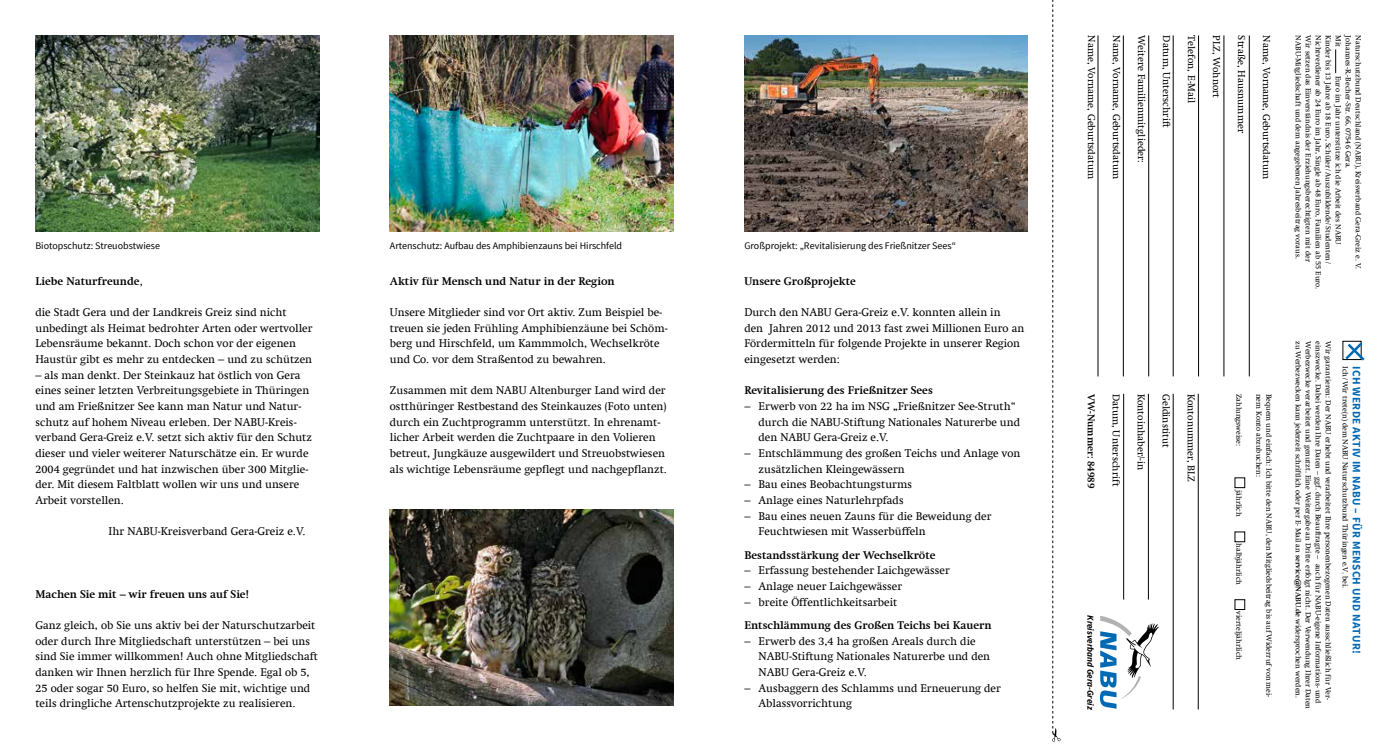
<style>
.page{position:relative;width:1386px;height:745px;background:#fff}
.page>*{position:absolute;margin:0;border:0;box-sizing:border-box;transform-origin:0 0}
.t1{font:11.25px/15.6px "Swift Com";color:#000}
.t2{font:700 11.25px "Swift Com";color:#000}
.t3{font:700 11.25px "Source Sans Pro";letter-spacing:.03em;color:#0069b4}
.t4{font:10px "Swift Com";color:#000}
.t5{font:10px "Source Sans Pro";color:#000}
.t6{font:700 10px "Swift Com";color:#000}
.t7{font:italic 700 9px "Source Sans Pro";color:#000}
.t8{font:7.5px/10px "Swift Com";color:#000}
.s1{color:#fff}
.s2{font-weight:700}
</style>
<div class="page">
<img style="left:35px;top:35px;width:284px;height:196px">
<img style="left:390px;top:35px;width:283px;height:196px">
<img style="left:390px;top:509px;width:283px;height:196px">
<img style="left:744px;top:35px;width:284px;height:196px">
<svg style="left:1099px;top:616px;width:60px;height:92px"></svg>
<hr style="left:1097px;top:35px;width:1px;height:341px;background:#000">
<hr style="left:1123px;top:393px;width:1px;height:206px;background:#000">
<hr style="left:1148px;top:393px;width:1px;height:206px;background:#000">
<hr style="left:1198px;top:393px;width:1px;height:316px;background:#000">
<hr style="left:1173px;top:393px;width:1px;height:316px;background:#000">
<hr style="left:1123px;top:35px;width:1px;height:341px;background:#000">
<hr style="left:1148px;top:35px;width:1px;height:341px;background:#000">
<hr style="left:1173px;top:35px;width:1px;height:341px;background:#000">
<hr style="left:1198px;top:35px;width:1px;height:341px;background:#000">
<hr style="left:1223px;top:35px;width:1px;height:341px;background:#000">
<hr style="left:1249px;top:35px;width:1px;height:341px;background:#000">
<svg style="left:1335px;top:49px;width:1px;height:24px"></svg>
<svg style="left:1342px;top:340px;width:23px;height:21px"></svg>
<svg style="left:1052px;top:0;width:8px;height:741px"></svg>
<p class="t5" style="left:35px;top:239px;width:126px">Biotopschutz: Streuobstwiese</p>
<p class="t5" style="left:390px;top:239px;width:234px">Artenschutz: Aufbau des Amphibienzauns bei Hirschfeld</p>
<p class="t5" style="left:744px;top:239px;width:213px">Großprojekt: „Revitalisierung des Frießnitzer Sees“</p>
<p class="t2" style="left:35px;top:274px;width:109px">Liebe Naturfreunde,</p>
<p class="t1" style="left:35px;top:304px;width:279px">die Stadt Gera und der Landkreis Greiz sind nicht unbedingt als Heimat bedrohter Arten oder wertvoller Lebensräume bekannt. Doch schon vor der eigenen Haustür gibt es mehr zu entdecken – und zu schützen</p>
<p class="t1" style="left:35px;top:367px;width:278px">– als man denkt. Der Steinkauz hat östlich von Gera eines seiner letzten Verbreitungsgebiete in Thüringen und am Frießnitzer See kann man Natur und Natur&shy;schutz auf hohem Niveau erleben. Der NABU-Kreis&shy;verband Gera-Greiz e.V. setzt sich aktiv für den Schutz dieser und vieler weiterer Naturschätze ein. Er wurde 2004 gegründet und hat inzwischen über 300 Mitglie&shy;der. Mit diesem Faltblatt wollen wir uns und unsere Arbeit vorstellen.</p>
<p class="t1" style="left:109px;top:523px;width:198px">Ihr NABU-Kreisverband Gera-Greiz e.V.</p>
<p class="t2" style="left:35px;top:586px;width:215px">Machen Sie mit – wir freuen uns auf Sie!</p>
<p class="t1" style="left:35px;top:617px;width:284px">Ganz gleich, ob Sie uns aktiv bei der Naturschutzarbeit oder durch Ihre Mitgliedschaft unterstützen – bei uns sind Sie immer willkommen! Auch ohne Mitgliedschaft danken wir Ihnen herzlich für Ihre Spende. Egal ob 5, 25 oder sogar 50 Euro, so helfen Sie mit, wichtige und teils dringliche Artenschutzprojekte zu realisieren.</p>
<p class="t2" style="left:390px;top:274px;width:226px">Aktiv für Mensch und Natur in der Region</p>
<p class="t1" style="left:390px;top:304px;width:279px">Unsere Mitglieder sind vor Ort aktiv. Zum Beispiel be&shy;treuen sie jeden Frühling Amphibienzäune bei Schöm&shy;berg und Hirschfeld, um Kammmolch, Wechselkröte und Co. vor dem Straßentod zu bewahren.</p>
<p class="t1" style="left:390px;top:382px;width:278px">Zusammen mit dem NABU Altenburger Land wird der ostthüringer Restbestand des Steinkauzes (Foto unten) durch ein Zuchtprogramm unterstützt. In ehrenamt&shy;licher Arbeit werden die Zuchtpaare in den Volieren betreut, Jungkäuze ausgewildert und Streuobstwiesen als wichtige Lebensräume gepflegt und nachgepflanzt.</p>
<p class="t2" style="left:744px;top:274px;width:113px">Unsere Großprojekte</p>
<p class="t1" style="left:744px;top:304px;width:281px">Durch den NABU Gera-Greiz e.V. konnten allein in<br>den Jahren 2012 und 2013 fast zwei Millionen Euro an Fördermitteln für folgende Projekte in unserer Region eingesetzt werden:</p>
<p class="t2" style="left:744px;top:383px;width:190px">Revitalisierung des Frießnitzer Sees</p>
<p class="t1" style="left:758px;top:398px;width:263px;text-indent:-14px">– Erwerb von 22 ha im NSG „Frießnitzer See-Struth“ durch die NABU-Stiftung Nationales Naturerbe und den NABU Gera-Greiz e.V.</p>
<p class="t1" style="left:758px;top:445px;width:263px;text-indent:-14px">– Entschlämmung des großen Teichs und Anlage von zusätzlichen Kleingewässern</p>
<p class="t1" style="left:744px;top:476px;width:169px">– Bau eines Beobachtungsturms</p>
<p class="t1" style="left:744px;top:492px;width:161px">– Anlage eines Naturlehrpfads</p>
<p class="t1" style="left:758px;top:507px;width:234px;text-indent:-14px">– Bau eines neuen Zauns für die Beweidung der<br>Feuchtwiesen mit Wasserbüffeln</p>
<p class="t2" style="left:744px;top:547px;width:193px">Bestandsstärkung der Wechselkröte</p>
<p class="t1" style="left:744px;top:562px;width:207px">– Erfassung bestehender Laichgewässer</p>
<p class="t1" style="left:744px;top:578px;width:159px">– Anlage neuer Laichgewässer</p>
<p class="t1" style="left:744px;top:593px;width:154px">– breite Öffentlichkeitsarbeit</p>
<p class="t2" style="left:744px;top:618px;width:249px">Entschlämmung des Großen Teichs bei Kauern</p>
<p class="t1" style="left:758px;top:632px;width:233px;text-indent:-14px">– Erwerb des 3,4 ha großen Areals durch die<br>NABU-Stiftung Nationales Naturerbe und den<br>NABU Gera-Greiz e.V.</p>
<p class="t1" style="left:758px;top:679px;width:244px;text-indent:-14px">– Ausbaggern des Schlamms und Erneuerung der<br>Ablassvorrichtung</p>
<p class="t4" style="left:1097px;top:35px;width:145px;rotate:90deg">Name, Vorname, Geburtsdatum</p>
<p class="t4" style="left:1122px;top:35px;width:145px;rotate:90deg">Name, Vorname, Geburtsdatum</p>
<p class="t4" style="left:1147px;top:35px;width:129px;rotate:90deg">Weitere Familienmitglieder:</p>
<p class="t4" style="left:1172px;top:35px;width:94px;rotate:90deg">Datum, Unterschrift</p>
<p class="t4" style="left:1197px;top:35px;width:69px;rotate:90deg">Telefon, E-Mail</p>
<p class="t4" style="left:1222px;top:35px;width:64px;rotate:90deg">PLZ, Wohnort</p>
<p class="t4" style="left:1247px;top:35px;width:99px;rotate:90deg">Straße, Hausnummer</p>
<p class="t4" style="left:1272px;top:35px;width:145px;rotate:90deg">Name, Vorname, Geburtsdatum</p>
<p class="t6" style="left:1097px;top:393px;width:96px;rotate:90deg">VW-Nummer: 84989</p>
<p class="t4" style="left:1121px;top:393px;width:94px;rotate:90deg">Datum, Unterschrift</p>
<p class="t4" style="left:1146px;top:393px;width:78px;rotate:90deg">Kontoinhaber/-in</p>
<p class="t4" style="left:1171px;top:393px;width:56px;rotate:90deg">Geldinstitut</p>
<p class="t4" style="left:1196px;top:393px;width:90px;rotate:90deg">Kontonummer, BLZ</p>
<p class="t7" style="left:1096px;top:614px;width:96px;rotate:90deg">Kreisverband Gera-Greiz</p>
<p class="t8" style="left:1244px;top:393px;width:54px;rotate:90deg">Zahlungsweise:</p>
<p class="t8" style="left:1244px;top:483px;width:34px;rotate:90deg">o jährlich</p>
<p class="t8" style="left:1244px;top:536px;width:49px;rotate:90deg">o halbjährlich</p>
<p class="t8" style="left:1244px;top:604px;width:56px;rotate:90deg">o vierteljährlich</p>
<p class="t8" style="left:1274px;top:393px;width:305px;rotate:90deg">Bequem und einfach: Ich bitte den NABU, den Mitgliedsbeitrag bis auf Widerruf von mei&shy;nem Konto abzubuchen:</p>
<p class="t8" style="left:1363px;top:35px;width:255px;rotate:90deg">Naturschutzbund Deutschland (NABU), Kreisverband Gera-Greiz e. V.<br>Johannes-R.-Becher-Str. 66, 07546 Gera.<br>Mit <span class="s1">. . . . . .</span> Euro im Jahr unterstütze ich die Arbeit des NABU<br>Kinder bis 13 Jahre ab 18 Euro, Schüler /Auszubildende /Studenten/ Nichtverdiener ab 24 Euro im Jahr, Single ab 48 Euro, Familien ab 55 Euro.<br>Wir setzen das Einverständnis der Erziehungsberechtigten mit der NABU-Mitgliedschaft und dem angegebenen Jahresbeitrag voraus.</p>
<p class="t8" style="left:1333px;top:341px;width:369px;rotate:90deg">Wir garantieren: Der NABU erhebt und verarbeitet Ihre personenbezogenen Daten ausschließlich für Ver&shy;einszwecke. Dabei werden Ihre Daten – ggf. durch Beauftragte – auch für NABU-eigene Informations- und Werbezwecke verarbeitet und genutzt. Eine Weitergabe an Dritte erfolgt nicht. Der Verwendung Ihrer Daten zu Werbezwecken kann jederzeit schriftlich oder per E- Mail an <span class="s2">service@NABU.de</span> widersprochen werden.</p>
<p class="t8" style="left:1350px;top:366px;width:223px;rotate:90deg">Ich/Wir trete(n) dem NABU Naturschutzbund Thüringen e.V. bei.</p>
<p class="t3" style="left:1363px;top:366px;width:289px;rotate:90deg">ICH WERDE AKTIV IM NABU – FÜR MENSCH UND NATUR!</p>
</div>
